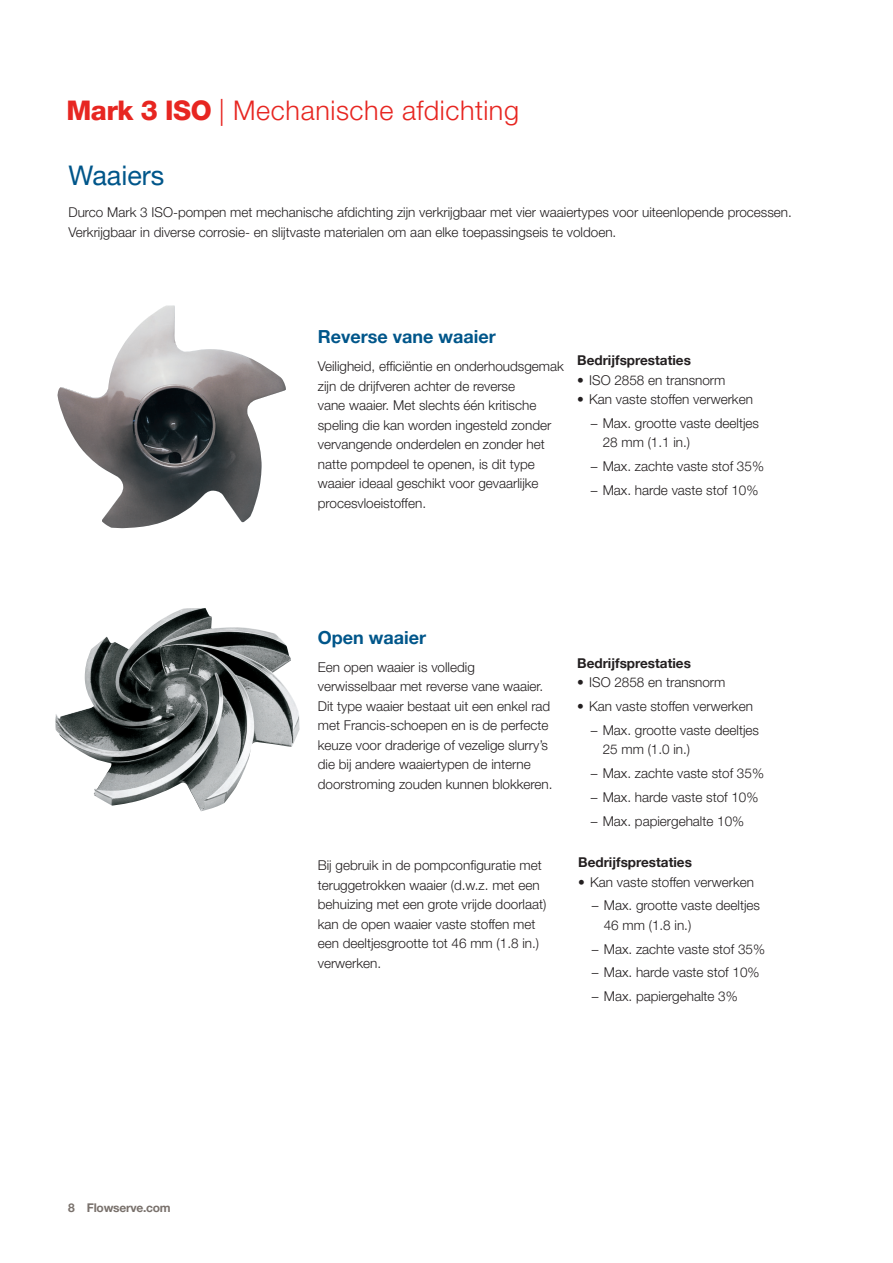
<style>
.page{position:relative;width:893px;height:1263px;background:#fff}
.page>*{position:absolute;margin:0;border:0;box-sizing:border-box;transform-origin:0 0}
.Headline_Level_1__red{font:300 27px "Helvetica Neue LT Pro";letter-spacing:.02em;color:#e72621}
.Headline_Level_2__blue{font:27px "Helvetica Neue LT Pro";color:#00568a}
.Subhead_Level_1__blue{font:700 18px "Helvetica Neue LT Pro";color:#00568a}
.Body_copy{font:300 13.5px/19.5px "Helvetica Neue LT Pro";color:#231f20}
.Subhead_Level_2__black{font:700 13.5px "Helvetica Neue LT Pro";color:#231f20}
.t1{font:700 12px "Helvetica Neue LT Pro";letter-spacing:-.02em;color:#79716c}
.s1{font-weight:800}
</style>
<div class="page">
<img style="left:58px;top:305px;width:228px;height:223px">
<img style="left:55px;top:608px;width:245px;height:203px">
<p class="Headline_Level_1__red" style="left:67px;top:94px;width:454px"><span class="s1">Mark 3 ISO</span> | Mechanische afdichting</p>
<p class="Headline_Level_2__blue" style="left:68px;top:159px;width:97px">Waaiers</p>
<p class="Body_copy" style="left:68px;top:202px;width:725px">Durco Mark 3 ISO-pompen met mechanische afdichting zijn verkrijgbaar met vier waaiertypes voor uiteenlopende processen.<br>Verkrijgbaar in diverse corrosie- en slijtvaste materialen om aan elke toepassingseis te voldoen.</p>
<p class="Subhead_Level_1__blue" style="left:318px;top:325px;width:180px">Reverse vane waaier</p>
<p class="Body_copy" style="left:318px;top:356px;width:248px">Veiligheid, efficiëntie en onderhoudsgemak zijn de drijfveren achter de reverse<br>vane waaier. Met slechts één kritische speling die kan worden ingesteld zonder vervangende onderdelen en zonder het natte pompdeel te openen, is dit type waaier ideaal geschikt voor gevaarlijke procesvloeistoffen.</p>
<p class="Subhead_Level_2__black" style="left:577px;top:352px;width:115px">Bedrijfsprestaties</p>
<p class="Body_copy" style="left:577px;top:370px;width:150px">• ISO 2858 en transnorm</p>
<p class="Body_copy" style="left:577px;top:389px;width:177px">• Kan vaste stoffen verwerken</p>
<p class="Body_copy" style="left:603px;top:413px;width:158px;text-indent:-12px">– Max. grootte vaste deeltjes<br>28 mm (1.1 in.)</p>
<p class="Body_copy" style="left:591px;top:456px;width:175px">– Max. zachte vaste stof 35%</p>
<p class="Body_copy" style="left:591px;top:480px;width:169px">– Max. harde vaste stof 10%</p>
<p class="Subhead_Level_1__blue" style="left:318px;top:626px;width:110px">Open waaier</p>
<p class="Body_copy" style="left:318px;top:657px;width:236px">Een open waaier is volledig verwisselbaar met reverse vane waaier.<br>Dit type waaier bestaat uit een enkel rad met Francis-schoepen en is de perfecte keuze voor draderige of vezelige slurry’s die bij andere waaiertypen de interne doorstroming zouden kunnen blokkeren.</p>
<p class="Subhead_Level_2__black" style="left:577px;top:655px;width:115px">Bedrijfsprestaties</p>
<p class="Body_copy" style="left:577px;top:672px;width:150px">• ISO 2858 en transnorm</p>
<p class="Body_copy" style="left:577px;top:696px;width:177px">• Kan vaste stoffen verwerken</p>
<p class="Body_copy" style="left:603px;top:720px;width:158px;text-indent:-12px">– Max. grootte vaste deeltjes<br>25 mm (1.0 in.)</p>
<p class="Body_copy" style="left:591px;top:763px;width:175px">– Max. zachte vaste stof 35%</p>
<p class="Body_copy" style="left:591px;top:787px;width:169px">– Max. harde vaste stof 10%</p>
<p class="Body_copy" style="left:591px;top:811px;width:155px">– Max. papiergehalte 10%</p>
<p class="t1" style="left:68px;top:1200px;width:104px">8 Flowserve.com</p>
<p class="Body_copy" style="left:318px;top:856px;width:230px">Bij gebruik in de pompconfiguratie met teruggetrokken waaier (d.w.z. met een behuizing met een grote vrijde doorlaat) kan de open waaier vaste stoffen met een deeltjesgrootte tot 46 mm (1.8 in.) verwerken.</p>
<p class="Subhead_Level_2__black" style="left:578px;top:854px;width:115px">Bedrijfsprestaties</p>
<p class="Body_copy" style="left:578px;top:872px;width:177px">• Kan vaste stoffen verwerken</p>
<p class="Body_copy" style="left:604px;top:895px;width:158px;text-indent:-12px">– Max. grootte vaste deeltjes<br>46 mm (1.8 in.)</p>
<p class="Body_copy" style="left:592px;top:939px;width:175px">– Max. zachte vaste stof 35%</p>
<p class="Body_copy" style="left:592px;top:962px;width:169px">– Max. harde vaste stof 10%</p>
<p class="Body_copy" style="left:592px;top:986px;width:148px">– Max. papiergehalte 3%</p>
</div>
